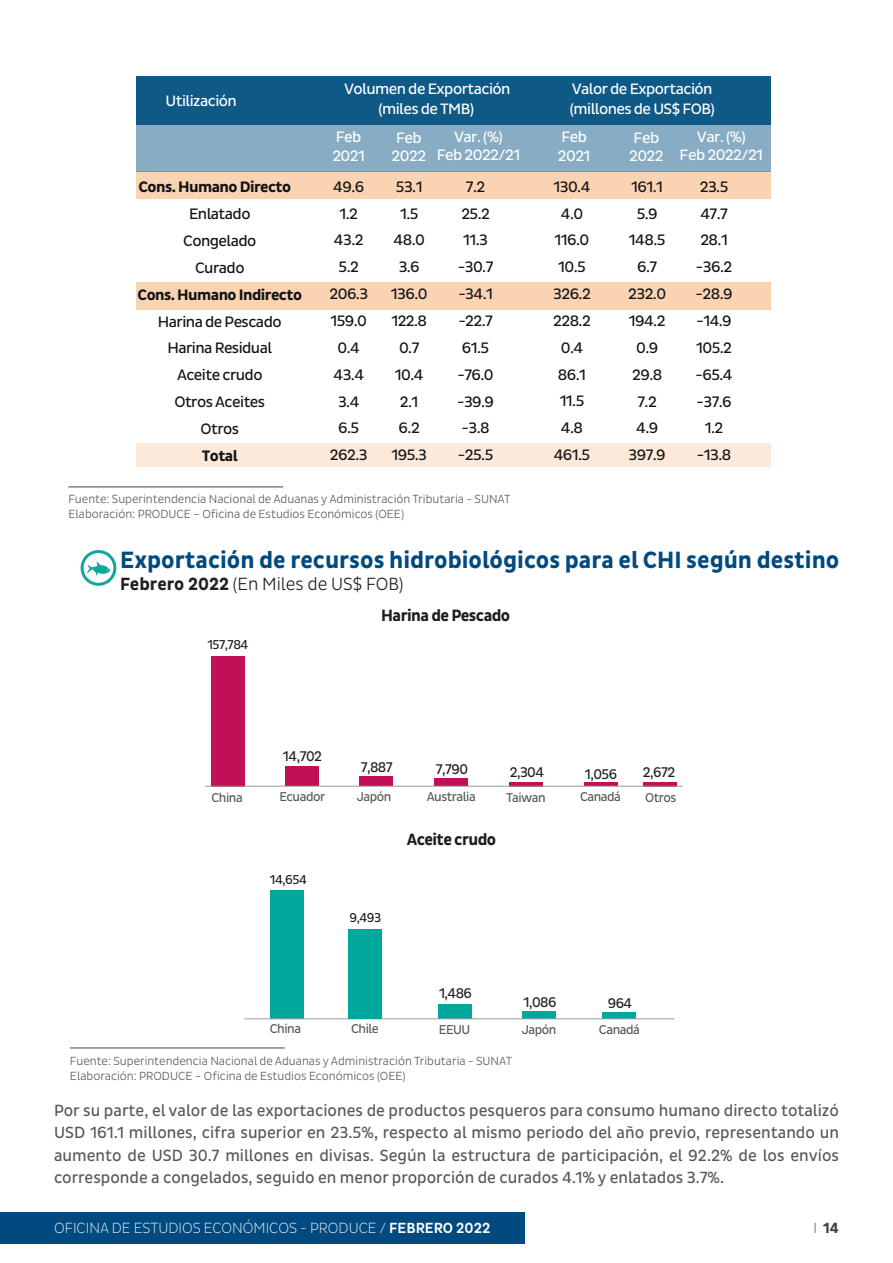
<style>
.page{position:relative;width:893px;height:1263px;background:#fff}
.page>*{position:absolute;margin:0;border:0;box-sizing:border-box;transform-origin:0 0}
.t1{font:700 24px "Pluto Sans Cond";color:#004a7f}
.t2{font:300 18px "Pluto Sans Cond";color:#231f20}
.t3{font:700 16.65px "Pluto Sans Cond";letter-spacing:-.035em;color:#1d1e1c}
.t4{font:16.5px/22.5px "Pluto Sans Cond";color:#57585a;text-align:justify}
.t5{font:15.45px/26.8px "Pluto Sans Cond";letter-spacing:-.035em;color:#111416;text-align:center;scale:1.04 1}
.t6{font:700 15.45px "Pluto Sans Cond";letter-spacing:-.035em;color:#111416;scale:1.04 1}
.t7{font:15.3px/18.5px "Pluto Sans Cond";letter-spacing:-.035em;color:#fff;scale:1.05 1}
.t8{font:300 15px "Pluto Sans Cond Ex";color:#fff}
.t9{font:700 15px "Pluto Sans Cond";color:#3e3e3f}
.t10{font:14.25px "Pluto Sans Cond";letter-spacing:-.035em;color:#1d1e1c}
.t11{font:13.05px "Pluto Sans Cond";letter-spacing:-.035em;color:#575756}
.t12{font:13.05px "Pluto Sans Cond";letter-spacing:-.035em;color:#1d1e1c}
.t13{font:300 12px "Pluto Sans Cond";color:#57585a}
.s1{font-weight:700}
.s2{font-family:"Pluto Sans Cond";font-weight:500}
.s3{font-family:"Pluto Sans Cond Ex";font-weight:300}
</style>
<div class="page">
<div style="left:0;top:1212px;width:525px;height:32px;background:#004a7f"></div>
<hr style="left:892px;top:1212px;width:1px;height:32px;background:#004a7f">
<hr style="left:68px;top:486px;width:215px;height:1px;background:#57585a">
<div style="left:137px;top:443px;width:634px;height:23px;background:#fce9d9"></div>
<div style="left:137px;top:282px;width:634px;height:27px;background:#fad3b2"></div>
<div style="left:137px;top:171px;width:634px;height:28px;background:#fad3b2"></div>
<div style="left:137px;top:125px;width:634px;height:46px;background:#87acc3"></div>
<div style="left:136px;top:77px;width:635px;height:48px;background:#0f5987"></div>
<div style="left:211px;top:656px;width:34px;height:130px;background:#c01058"></div>
<div style="left:434px;top:778px;width:34px;height:8px;background:#c01058"></div>
<div style="left:285px;top:766px;width:34px;height:20px;background:#c01058"></div>
<div style="left:359px;top:776px;width:34px;height:10px;background:#c01058"></div>
<svg style="left:643px;top:782px;width:34px;height:4px"></svg>
<hr style="left:584px;top:783px;width:33px;height:3px;background:#c01058">
<svg style="left:509px;top:782px;width:34px;height:4px"></svg>
<hr style="left:205px;top:786px;width:478px;height:1px;background:#9c9b9b">
<div style="left:270px;top:890px;width:34px;height:129px;background:#00a79d"></div>
<div style="left:438px;top:1004px;width:33px;height:15px;background:#00a79d"></div>
<div style="left:602px;top:1012px;width:34px;height:7px;background:#00a79d"></div>
<div style="left:522px;top:1011px;width:34px;height:8px;background:#00a79d"></div>
<hr style="left:244px;top:1018px;width:430px;height:1px;background:#9c9b9b">
<div style="left:348px;top:929px;width:34px;height:90px;background:#00a79d"></div>
<hr style="left:70px;top:1047px;width:215px;height:1px;background:#57585a">
<div style="left:81px;top:550px;width:35px;height:36px;border:3px solid #12a79d;border-radius:50%"></div>
<svg style="left:87px;top:561px;width:23px;height:15px"></svg>
<p class="t7" style="left:166px;top:92px;width:69px">Utilización</p>
<p class="t6" style="left:138px;top:178px;width:148px">Cons. Humano Directo</p>
<p class="t5" style="left:189px;top:201px;width:61px">Enlatado</p>
<p class="t5" style="left:183px;top:228px;width:72px">Congelado</p>
<p class="t5" style="left:195px;top:254px;width:49px">Curado</p>
<p class="t6" style="left:138px;top:286px;width:160px">Cons. Humano Indirecto</p>
<p class="t5" style="left:158px;top:308px;width:120px">Harina de Pescado</p>
<p class="t5" style="left:167px;top:335px;width:102px">Harina Residual</p>
<p class="t5" style="left:177px;top:362px;width:84px">Aceite crudo</p>
<p class="t5" style="left:174px;top:389px;width:89px">Otros Aceites</p>
<p class="t5" style="left:200px;top:416px;width:39px">Otros</p>
<p class="t6" style="left:202px;top:447px;width:36px">Total</p>
<p class="t7" style="left:344px;top:80px;width:160px">Volumen de Exportación</p>
<p class="t7" style="left:572px;top:80px;width:136px">Valor de Exportación</p>
<p class="t7" style="left:378px;top:100px;width:93px">(miles de TMB)</p>
<p class="t7" style="left:570px;top:100px;width:140px">(millones de US$ FOB)</p>
<p class="t7" style="left:558px;top:128px;width:33px">Feb<br>2021</p>
<p class="t7" style="left:629px;top:128px;width:34px">Feb<br>2022</p>
<p class="t7" style="left:680px;top:128px;width:81px;text-align:center">Var. (%)<br>Feb 2022/21</p>
<p class="t5" style="left:628px;top:173px;width:38px">161.1<br>5.9<br>148.5<br>6.7<br>232.0<br>194.2<br>0.9<br>29.8<br>7.2<br>4.9<br>397.9</p>
<p class="t5" style="left:696px;top:173px;width:37px">23.5<br>47.7<br>28.1 -36.2 -28.9 -14.9<br>105.2 -65.4 -37.6<br>1.2 -13.8</p>
<p class="t7" style="left:332px;top:128px;width:33px">Feb<br>2021</p>
<p class="t7" style="left:392px;top:128px;width:34px">Feb<br>2022</p>
<p class="t7" style="left:437px;top:128px;width:81px;text-align:center">Var. (%)<br>Feb 2022/21</p>
<p class="t5" style="left:391px;top:173px;width:37px">53.1<br>1.5<br>48.0<br>3.6<br>136.0<br>122.8<br>0.7<br>10.4<br>2.1<br>6.2<br>195.3</p>
<p class="t5" style="left:457px;top:173px;width:37px">7.2<br>25.2<br>11.3 -30.7 -34.1 -22.7<br>61.5 -76.0 -39.9 -3.8 -25.5</p>
<p class="t5" style="left:553px;top:173px;width:38px">130.4<br>4.0<br>116.0<br>10.5<br>326.2<br>228.2<br>0.4<br>86.1<br>11.5<br>4.8<br>461.5</p>
<p class="t5" style="left:329px;top:173px;width:39px">49.6<br>1.2<br>43.2<br>5.2<br>206.3<br>159.0<br>0.4<br>43.4<br>3.4<br>6.5<br>262.3</p>
<p class="t13" style="left:68px;top:492px;width:444px">Fuente: Superintendencia Nacional de Aduanas y Administración Tributaria - SUNAT</p>
<p class="t13" style="left:68px;top:507px;width:337px">Elaboración: PRODUCE – Oficina de Estudios Económicos (OEE)</p>
<p class="t1" style="left:120px;top:546px;width:721px">Exportación de recursos hidrobiológicos para el CHI según destino</p>
<p class="t2" style="left:120px;top:573px;width:285px"><span class="s1">Febrero 2022</span> (En Miles de US$ FOB)</p>
<p class="t12" style="left:207px;top:637px;width:43px">157,784</p>
<p class="t3" style="left:381px;top:606px;width:131px">Harina de Pescado</p>
<p class="t10" style="left:283px;top:748px;width:41px">14,702</p>
<p class="t10" style="left:361px;top:759px;width:33px">7,887</p>
<p class="t10" style="left:510px;top:764px;width:36px">2,304</p>
<p class="t10" style="left:585px;top:766px;width:34px">1,056</p>
<p class="t10" style="left:436px;top:761px;width:34px">7,790</p>
<p class="t10" style="left:643px;top:764px;width:34px">2,672</p>
<p class="t11" style="left:357px;top:789px;width:36px">Japón</p>
<p class="t11" style="left:427px;top:789px;width:51px">Australia</p>
<p class="t11" style="left:580px;top:789px;width:43px">Canadá</p>
<p class="t11" style="left:279px;top:789px;width:47px">Ecuador</p>
<p class="t11" style="left:211px;top:790px;width:33px">China</p>
<p class="t11" style="left:506px;top:790px;width:41px">Taiwan</p>
<p class="t11" style="left:645px;top:790px;width:33px">Otros</p>
<p class="t12" style="left:270px;top:872px;width:39px">14,654</p>
<p class="t3" style="left:407px;top:830px;width:91px">Aceite crudo</p>
<p class="t12" style="left:349px;top:910px;width:33px">9,493</p>
<p class="t10" style="left:439px;top:985px;width:35px">1,486</p>
<p class="t11" style="left:270px;top:1021px;width:33px">China</p>
<p class="t11" style="left:351px;top:1021px;width:29px">Chile</p>
<p class="t11" style="left:439px;top:1022px;width:33px">EEUU</p>
<p class="t13" style="left:70px;top:1054px;width:444px">Fuente: Superintendencia Nacional de Aduanas y Administración Tributaria - SUNAT</p>
<p class="t13" style="left:70px;top:1069px;width:337px">Elaboración: PRODUCE – Oficina de Estudios Económicos (OEE)</p>
<p class="t10" style="left:523px;top:994px;width:35px">1,086</p>
<p class="t10" style="left:608px;top:995px;width:26px">964</p>
<p class="t11" style="left:599px;top:1022px;width:43px">Canadá</p>
<p class="t11" style="left:522px;top:1022px;width:36px">Japón</p>
<p class="t4" style="left:54px;top:1099px;width:786px">Por su parte, el valor de las exportaciones de productos pesqueros para consumo humano directo totalizó USD 161.1 millones, cifra superior en 23.5%, respecto al mismo periodo del año previo, representando un aumento de USD 30.7 millones en divisas. Según la estructura de participación, el 92.2% de los envíos corresponde a congelados, seguido en menor proporción de curados 4.1% y enlatados 3.7%.</p>
<p class="t8" style="left:54px;top:1220px;width:438px">OFICINA DE ESTUDIOS ECONÓMICOS - PRODUCE / <span class="s2">FEBRERO 2022</span></p>
<p class="t9" style="left:813px;top:1220px;width:27px"><span class="s3">I</span> 14</p>
</div>
